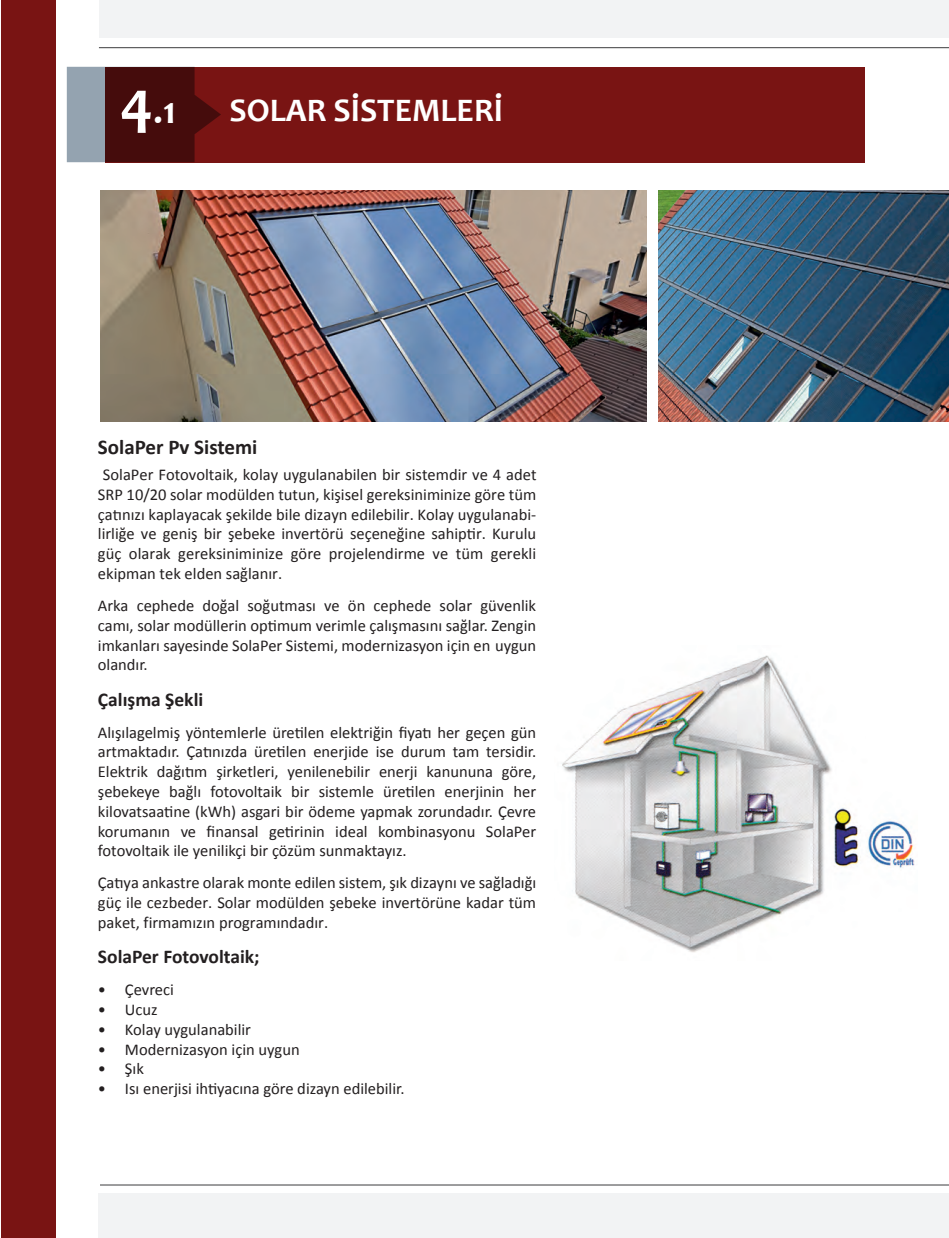
<style>
.page{position:relative;width:949px;height:1238px;background:#fff}
.page>*{position:absolute;margin:0;border:0;box-sizing:border-box;transform-origin:0 0}
.t1{font:700 62.25px "Candara";color:#fff}
.t2{font:700 33px "Candara";color:#fff}
.t3{font:700 21px "Calibri";color:#231f20}
.t4{font:700 19.5px "Calibri";color:#231f20}
.t5{font:16.5px/19.8px "Calibri";color:#231f20;text-align:justify}
.s1{font-size:37.5px}
.s2{font-size:38.7px}
</style>
<div class="page">
<hr style="left:100px;top:1184px;width:848px;height:1px;background:#3c3c3d">
<div style="left:99px;top:0;width:849px;height:38px;background:#f2f3f4"></div>
<div style="left:99px;top:1193px;width:849px;height:44px;background:#f2f3f4"></div>
<div style="left:1px;top:0;width:54px;height:1237px;background:#791413"></div>
<hr style="left:99px;top:47px;width:849px;height:1px;background:#3c3c3d">
<div style="left:106px;top:67px;width:758px;height:95px;background:#791413"></div>
<svg style="left:67px;top:67px;width:154px;height:95px;background:#5f3235"></svg>
<img style="left:562px;top:655px;width:353px;height:297px">
<img style="left:101px;top:190px;width:545px;height:231px">
<img style="left:658px;top:190px;width:290px;height:231px">
<h1 class="t1" style="left:120px;top:64px;width:57px">4<span class="s1">.</span><span class="s2">1</span></h1>
<h2 class="t2" style="left:229px;top:90px;width:275px">SOLAR SİSTEMLERİ</h2>
<p class="t3" style="left:98px;top:433px;width:161px">SolaPer Pv Sistemi</p>
<p class="t5" style="left:98px;top:464px;width:440px;text-indent:5px">SolaPer Fotovoltaik, kolay uygulanabilen bir sistemdir ve 4 adet SRP 10/20 solar modülden tutun, kişisel gereksiniminize göre tüm çatınızı kaplayacak şekilde bile dizayn edilebilir. Kolay uygulanabi&shy;lirliğe ve geniş bir şebeke invertörü seçeneğine sahiptir. Kurulu güç olarak gereksiniminize göre projelendirme ve tüm gerekli ekipman tek elden sağlanır.</p>
<p class="t5" style="left:98px;top:595px;width:439px">Arka cephede doğal soğutması ve ön cephede solar güvenlik camı, solar modüllerin optimum verimle çalışmasını sağlar. Zengin imkanları sayesinde SolaPer Sistemi, modernizasyon için en uygun olandır.</p>
<p class="t4" style="left:98px;top:686px;width:107px">Çalışma Şekli</p>
<p class="t5" style="left:98px;top:722px;width:439px">Alışılagelmiş yöntemlerle üretilen elektriğin fiyatı her geçen gün artmaktadır. Çatınızda üretilen enerjide ise durum tam tersidir.<br>Elektrik dağıtım şirketleri, yenilenebilir enerji kanununa göre, şebekeye bağlı fotovoltaik bir sistemle üretilen enerjinin her kilovatsaatine (kWh) asgari bir ödeme yapmak zorundadır. Çevre korumanın ve finansal getirinin ideal kombinasyonu SolaPer fotovoltaik ile yenilikçi bir çözüm sunmaktayız.</p>
<p class="t5" style="left:98px;top:872px;width:439px">Çatıya ankastre olarak monte edilen sistem, şık dizaynı ve sağladığı güç ile cezbeder. Solar modülden şebeke invertörüne kadar tüm paket, firmamızın programındadır.</p>
<p class="t4" style="left:98px;top:944px;width:163px">SolaPer Fotovoltaik;</p>
<p class="t5" style="left:98px;top:979px;width:77px">• Çevreci</p>
<p class="t5" style="left:98px;top:999px;width:61px">• Ucuz</p>
<p class="t5" style="left:98px;top:1019px;width:154px">• Kolay uygulanabilir</p>
<p class="t5" style="left:98px;top:1039px;width:203px">• Modernizasyon için uygun</p>
<p class="t5" style="left:98px;top:1058px;width:47px">• Şık</p>
<p class="t5" style="left:98px;top:1078px;width:308px">• Isı enerjisi ihtiyacına göre dizayn edilebilir.</p>
</div>
